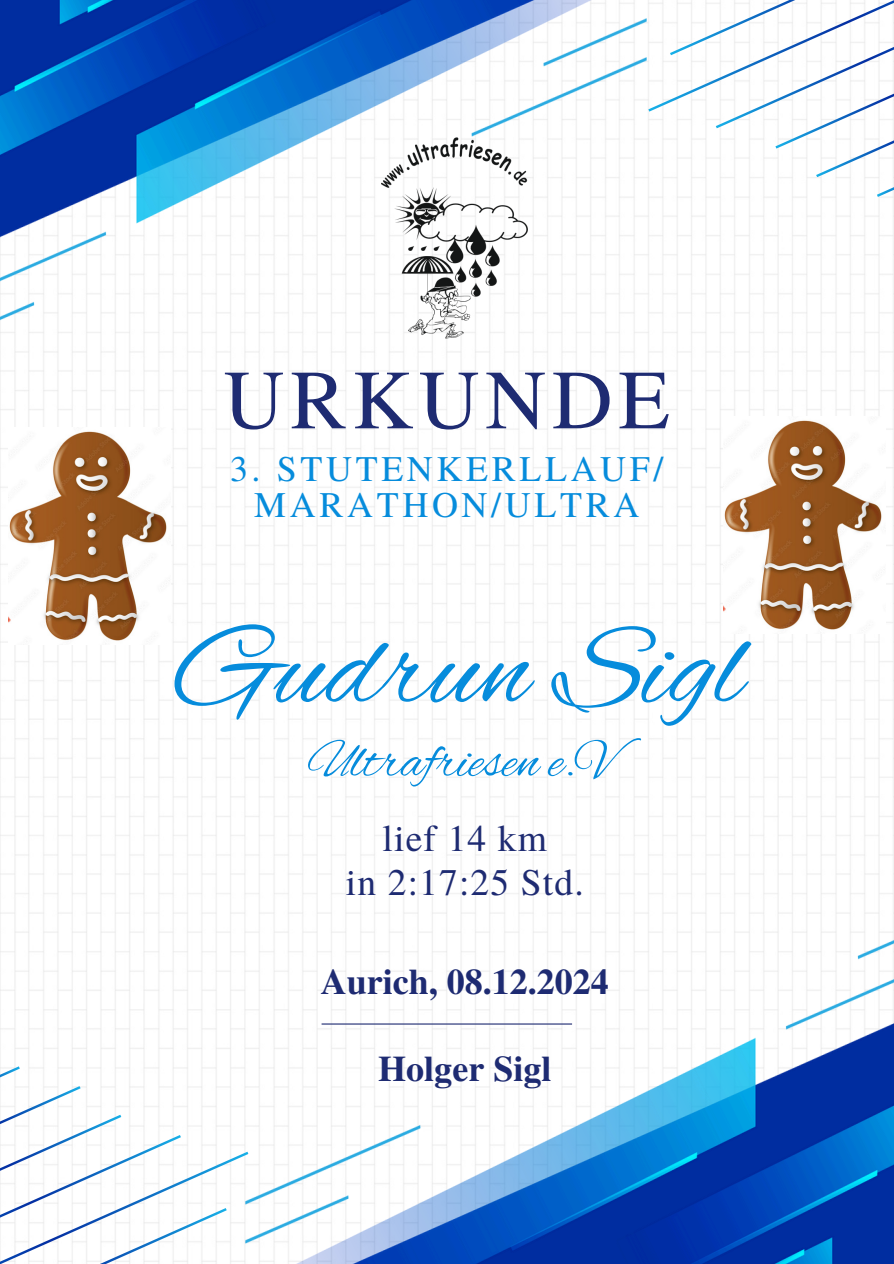
<style>
.page{position:relative;width:894px;height:1264px;background:#fff}
.page>*{position:absolute;margin:0;border:0;box-sizing:border-box;transform-origin:0 0}
.t1{font:120px "Alex Brush";color:#068cdc}
.t2{font:84px "Te X Gyre Termes";letter-spacing:.07em;color:#1e2b72}
.t3{font:54px "Alex Brush";color:#068cdc}
.t4{font:37.5px "Te X Gyre Termes";letter-spacing:.03em;color:#1e2b72}
.t5{font:36px/36px "Te X Gyre Termes";letter-spacing:.1em;color:#068cdc;text-align:center}
.t6{font:700 36px "Te X Gyre Termes";color:#1e2b72}
</style>
<div class="page">
<img style="left:245px;top:911px;width:648px;height:352px">
<img style="left:0;top:0;width:646px;height:350px">
<svg style="left:646px;top:0;width:247px;height:231px"></svg>
<svg style="left:667px;top:0;width:226px;height:230px"></svg>
<svg style="left:229px;top:1032px;width:21px;height:231px"></svg>
<svg style="left:0;top:1032px;width:229px;height:231px"></svg>
<hr style="left:321px;top:1023px;width:251px;height:1px;background:#1e2b72">
<img style="left:381px;top:131px;width:147px;height:214px">
<img style="left:8px;top:427px;width:162px;height:217px">
<img style="left:723px;top:416px;width:162px;height:217px">
<p class="t2" style="left:224px;top:339px;width:447px">URKUNDE</p>
<p class="t5" style="left:230px;top:449px;width:435px">3. STUTENKERLLAUF/<br>MARATHON/ULTRA</p>
<p class="t1" style="left:176px;top:602px;width:569px">Gudrun Sigl</p>
<p class="t3" style="left:307px;top:731px;width:336px">Ultrafriesen e.V</p>
<h1 class="t4" style="left:382px;top:811px;width:166px">lief 14 km</h1>
<p class="t4" style="left:346px;top:855px;width:239px">in 2:17:25 Std.</p>
<p class="t6" style="left:320px;top:953px;width:290px">Aurich, 08.12.2024</p>
<h3 class="t6" style="left:378px;top:1040px;width:175px">Holger Sigl</h3>
</div>
